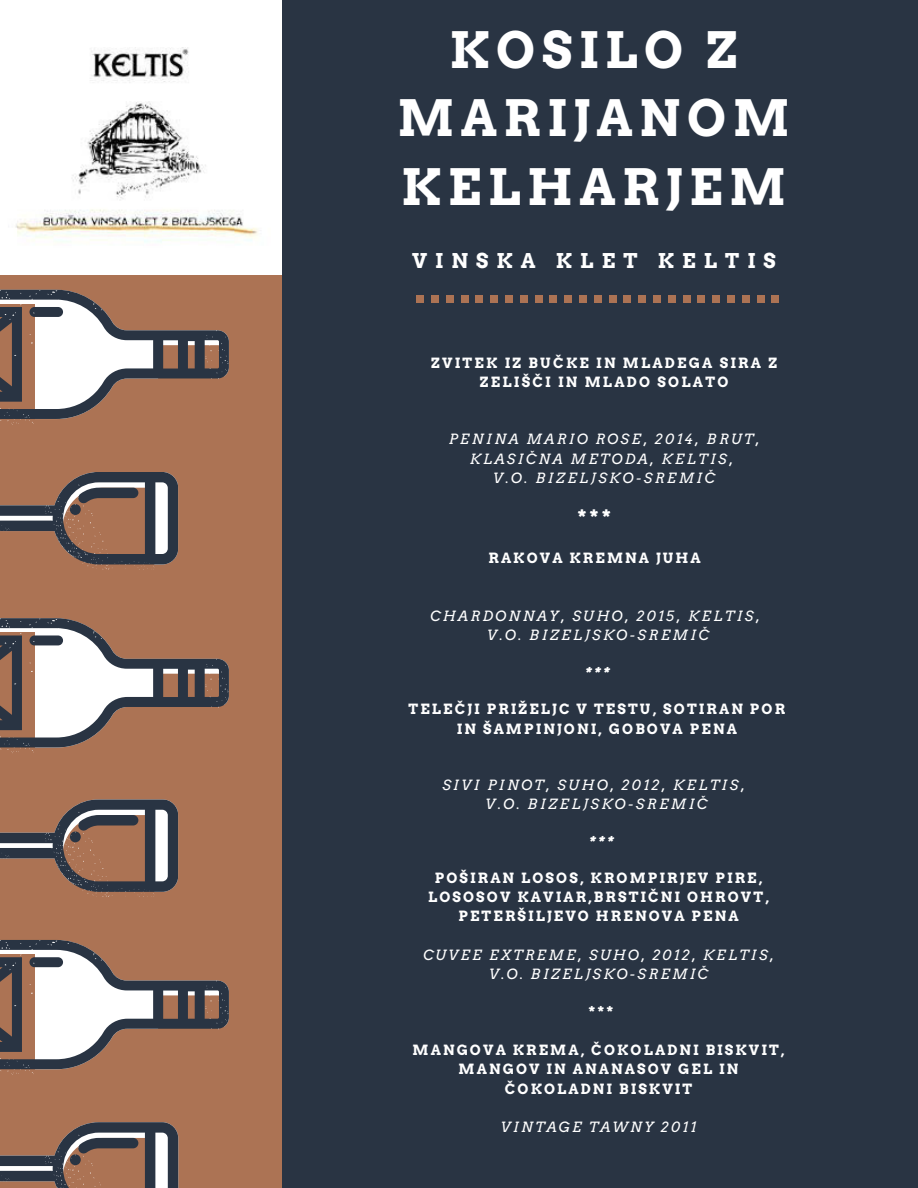
<style>
.page{position:relative;width:918px;height:1188px;background:#ac7354}
.page>*{position:absolute;margin:0;border:0;box-sizing:border-box;transform-origin:0 0}
.t1{font:700 49.8px/68.7px "Arvo";letter-spacing:.13em;color:#fff;text-align:center}
.t2{font:700 20.25px "Arvo";letter-spacing:.4em;color:#fff}
.t3{font:700 18.6px "Arvo";color:#fff}
.t4{font:700 13.95px/19.2px "Arvo";letter-spacing:.15em;color:#fff;text-align:center}
.t5{font:italic 13.95px/19.2px "Arvo";letter-spacing:.16em;color:#fff;text-align:center}
.t6{font:italic 700 13.95px "Arvo";color:#fff}
</style>
<div class="page">
<svg style="left:0;top:290px;width:229px;height:135px"></svg>
<svg style="left:0;top:472px;width:178px;height:98px"></svg>
<svg style="left:0;top:618px;width:229px;height:135px"></svg>
<svg style="left:0;top:799px;width:178px;height:98px"></svg>
<svg style="left:0;top:940px;width:229px;height:135px"></svg>
<svg style="left:0;top:1122px;width:178px;height:66px"></svg>
<div style="left:282px;top:0;width:636px;height:1188px;background:#293443"></div>
<div style="left:698px;top:295px;width:7px;height:8px;background:#ac7354"></div>
<div style="left:683px;top:295px;width:7px;height:8px;background:#ac7354"></div>
<div style="left:668px;top:295px;width:8px;height:8px;background:#ac7354"></div>
<div style="left:639px;top:295px;width:7px;height:8px;background:#ac7354"></div>
<div style="left:624px;top:295px;width:7px;height:8px;background:#ac7354"></div>
<div style="left:653px;top:295px;width:8px;height:8px;background:#ac7354"></div>
<div style="left:609px;top:295px;width:7px;height:8px;background:#ac7354"></div>
<div style="left:446px;top:295px;width:8px;height:8px;background:#ac7354"></div>
<div style="left:461px;top:295px;width:7px;height:8px;background:#ac7354"></div>
<div style="left:476px;top:295px;width:7px;height:8px;background:#ac7354"></div>
<div style="left:431px;top:295px;width:8px;height:8px;background:#ac7354"></div>
<div style="left:417px;top:295px;width:7px;height:8px;background:#ac7354"></div>
<div style="left:505px;top:295px;width:8px;height:8px;background:#ac7354"></div>
<div style="left:550px;top:295px;width:7px;height:8px;background:#ac7354"></div>
<div style="left:565px;top:295px;width:7px;height:8px;background:#ac7354"></div>
<div style="left:579px;top:295px;width:8px;height:8px;background:#ac7354"></div>
<div style="left:520px;top:295px;width:8px;height:8px;background:#ac7354"></div>
<div style="left:594px;top:295px;width:8px;height:8px;background:#ac7354"></div>
<div style="left:535px;top:295px;width:7px;height:8px;background:#ac7354"></div>
<div style="left:491px;top:295px;width:7px;height:8px;background:#ac7354"></div>
<div style="left:742px;top:295px;width:7px;height:8px;background:#ac7354"></div>
<div style="left:757px;top:295px;width:7px;height:8px;background:#ac7354"></div>
<div style="left:772px;top:295px;width:7px;height:8px;background:#ac7354"></div>
<div style="left:727px;top:295px;width:8px;height:8px;background:#ac7354"></div>
<div style="left:712px;top:295px;width:8px;height:8px;background:#ac7354"></div>
<img style="left:0;top:0;width:281px;height:274px">
<h1 class="t1" style="left:397px;top:15px;width:394px">KOSILO Z<br>MARIJANOM<br>KELHARJEM</h1>
<h2 class="t2" style="left:412px;top:248px;width:365px">VINSKA KLET KELTIS</h2>
<p class="t4" style="left:431px;top:353px;width:348px">ZVITEK IZ BUČKE IN MLADEGA SIRA Z<br>ZELIŠČI IN MLADO SOLATO</p>
<p class="t5" style="left:449px;top:430px;width:312px">PENINA MARIO ROSE, 2014, BRUT,<br>KLASIČNA METODA, KELTIS,<br>V.O. BIZELJSKO-SREMIČ</p>
<h3 class="t3" style="left:578px;top:506px;width:35px">***</h3>
<p class="t4" style="left:488px;top:548px;width:214px">RAKOVA KREMNA JUHA</p>
<p class="t5" style="left:431px;top:606px;width:331px">CHARDONNAY, SUHO, 2015, KELTIS,<br>V.O. BIZELJSKO-SREMIČ</p>
<p class="t6" style="left:586px;top:665px;width:26px">***</p>
<p class="t4" style="left:409px;top:700px;width:378px">TELEČJI PRIŽELJC V TESTU, SOTIRAN POR<br>IN ŠAMPINJONI, GOBOVA PENA</p>
<p class="t5" style="left:442px;top:775px;width:304px">SIVI PINOT, SUHO, 2012, KELTIS,<br>V.O. BIZELJSKO-SREMIČ</p>
<p class="t6" style="left:590px;top:834px;width:26px">***</p>
<p class="t4" style="left:428px;top:869px;width:342px">POŠIRAN LOSOS, KROMPIRJEV PIRE,<br>LOSOSOV KAVIAR,BRSTIČNI OHROVT,<br>PETERŠILJEVO HRENOVA PENA</p>
<p class="t5" style="left:423px;top:945px;width:352px">CUVEE EXTREME, SUHO, 2012, KELTIS,<br>V.O. BIZELJSKO-SREMIČ</p>
<p class="t4" style="left:589px;top:1002px;width:26px">***</p>
<p class="t4" style="left:413px;top:1041px;width:373px">MANGOVA KREMA, ČOKOLADNI BISKVIT,<br>MANGOV IN ANANASOV GEL IN<br>ČOKOLADNI BISKVIT</p>
<p class="t5" style="left:501px;top:1117px;width:197px">VINTAGE TAWNY 2011</p>
</div>
